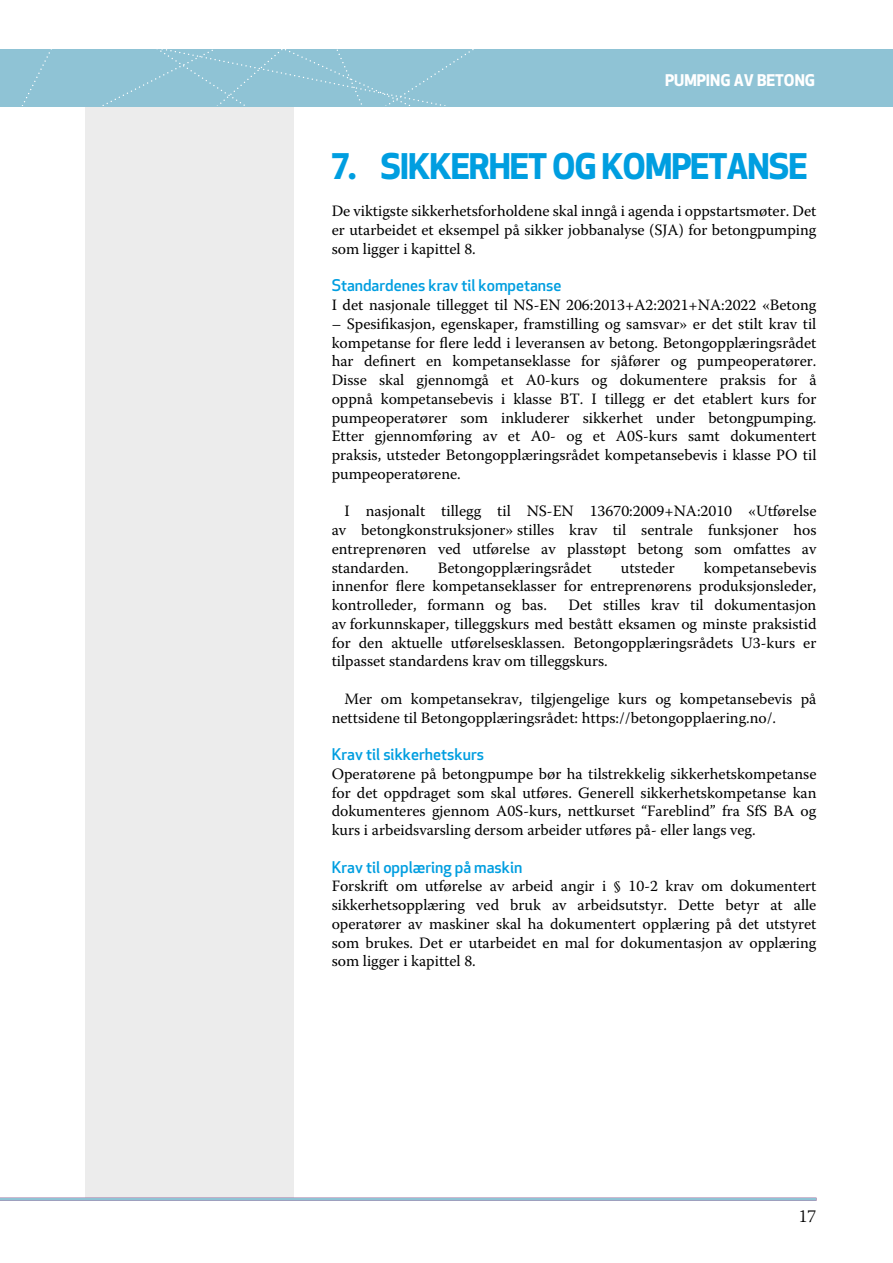
<style>
.page{position:relative;width:893px;height:1263px;background:#fff}
.page>*{position:absolute;margin:0;border:0;box-sizing:border-box;transform-origin:0 0}
.D1_Generelt{font:700 34.5px "Apex New";letter-spacing:-.03em;color:#009ee0}
.t1{font:300 18px "Warnock Pro";color:#000}
.Brødtekst_innrykk{font:15.75px/18.8px "Warnock Pro";color:#000;text-align:justify}
.Brødtekst{font:15.75px/18.8px "Warnock Pro";color:#000;text-align:justify}
.Mellomtittel{font:500 15.75px "Apex New";color:#009ee0}
.Brødtekst-2{font:700 15.75px "Apex New";color:#fff}
</style>
<div class="page">
<div style="left:85px;top:105px;width:208px;height:1094px;background:#ececec"></div>
<hr style="left:0;top:1198px;width:816px;height:3px;background:#8fc3d5">
<div style="left:0;top:49px;width:893px;height:58px;background:#8fc3d5"></div>
<svg style="left:21px;top:50px;width:449px;height:56px"></svg>
<p class="Brødtekst-2" style="left:665px;top:68px;width:151px">PUMPING AV BETONG</p>
<p class="D1_Generelt" style="left:332px;top:141px;width:477px">7. SIKKERHET OG KOMPETANSE</p>
<p class="Brødtekst" style="left:332px;top:201px;width:486px">De viktigste sikkerhetsforholdene skal inngå i agenda i oppstartsmøter. Det er utarbeidet et eksempel på sikker jobbanalyse (SJA) for betongpumping som ligger i kapittel 8.</p>
<p class="Mellomtittel" style="left:332px;top:275px;width:231px">Standardenes krav til kompetanse</p>
<p class="Brødtekst_innrykk" style="left:332px;top:295px;width:486px">I det nasjonale tillegget til NS-EN 206:2013+A2:2021+NA:2022 «Betong</p>
<p class="Brødtekst_innrykk" style="left:332px;top:314px;width:486px">– Spesifikasjon, egenskaper, framstilling og samsvar» er det stilt krav til kompetanse for flere ledd i leveransen av betong. Betongopplæringsrådet har definert en kompetanseklasse for sjåfører og pumpeoperatører.<br>Disse skal gjennomgå et A0-kurs og dokumentere praksis for å oppnå kompetansebevis i klasse BT. I tillegg er det etablert kurs for pumpeoperatører som inkluderer sikkerhet under betongpumping.<br>Etter gjennomføring av et A0- og et A0S-kurs samt dokumentert praksis, utsteder Betongopplæringsrådet kompetansebevis i klasse PO til pumpeoperatørene.</p>
<p class="Brødtekst_innrykk" style="left:332px;top:501px;width:486px;text-indent:13px">I nasjonalt tillegg til NS-EN 13670:2009+NA:2010 «Utførelse av betongkonstruksjoner» stilles krav til sentrale funksjoner hos entreprenøren ved utførelse av plasstøpt betong som omfattes av standarden.</p>
<p class="Brødtekst_innrykk" style="left:332px;top:558px;width:486px;text-indent:372px">kompetansebevis innenfor flere kompetanseklasser for entreprenørens produksjonsleder, kontrolleder, formann og bas.</p>
<p class="Brødtekst_innrykk" style="left:438px;top:558px;width:155px">Betongopplæringsrådet</p>
<p class="Brødtekst_innrykk" style="left:621px;top:558px;width:55px">utsteder</p>
<p class="Brødtekst_innrykk" style="left:332px;top:595px;width:486px;text-indent:237px">Det stilles krav til dokumentasjon av forkunnskaper, tilleggskurs med bestått eksamen og minste praksistid for den aktuelle utførelsesklassen. Betongopplæringsrådets U3-kurs er tilpasset standardens krav om tilleggskurs.</p>
<p class="Brødtekst_innrykk" style="left:332px;top:689px;width:486px;text-indent:13px">Mer om kompetansekrav, tilgjengelige kurs og kompetansebevis på nettsidene til Betongopplæringsrådet: https://betongopplaering.no/.</p>
<p class="Mellomtittel" style="left:332px;top:744px;width:154px">Krav til sikkerhetskurs</p>
<p class="Brødtekst_innrykk" style="left:332px;top:764px;width:486px">Operatørene på betongpumpe bør ha tilstrekkelig sikkerhetskompetanse for det oppdraget som skal utføres. Generell sikkerhetskompetanse kan dokumenteres gjennom A0S-kurs, nettkurset “Fareblind” fra SfS BA og kurs i arbeidsvarsling dersom arbeider utføres på- eller langs veg.</p>
<p class="Mellomtittel" style="left:332px;top:856px;width:192px">Krav til opplæring på maskin</p>
<p class="Brødtekst_innrykk" style="left:332px;top:876px;width:486px">Forskrift om utførelse av arbeid angir i § 10-2 krav om dokumentert sikkerhetsopplæring ved bruk av arbeidsutstyr. Dette betyr at alle operatører av maskiner skal ha dokumentert opplæring på det utstyret som brukes. Det er utarbeidet en mal for dokumentasjon av opplæring som ligger i kapittel 8.</p>
<p class="t1" style="left:799px;top:1205px;width:19px">17</p>
</div>
